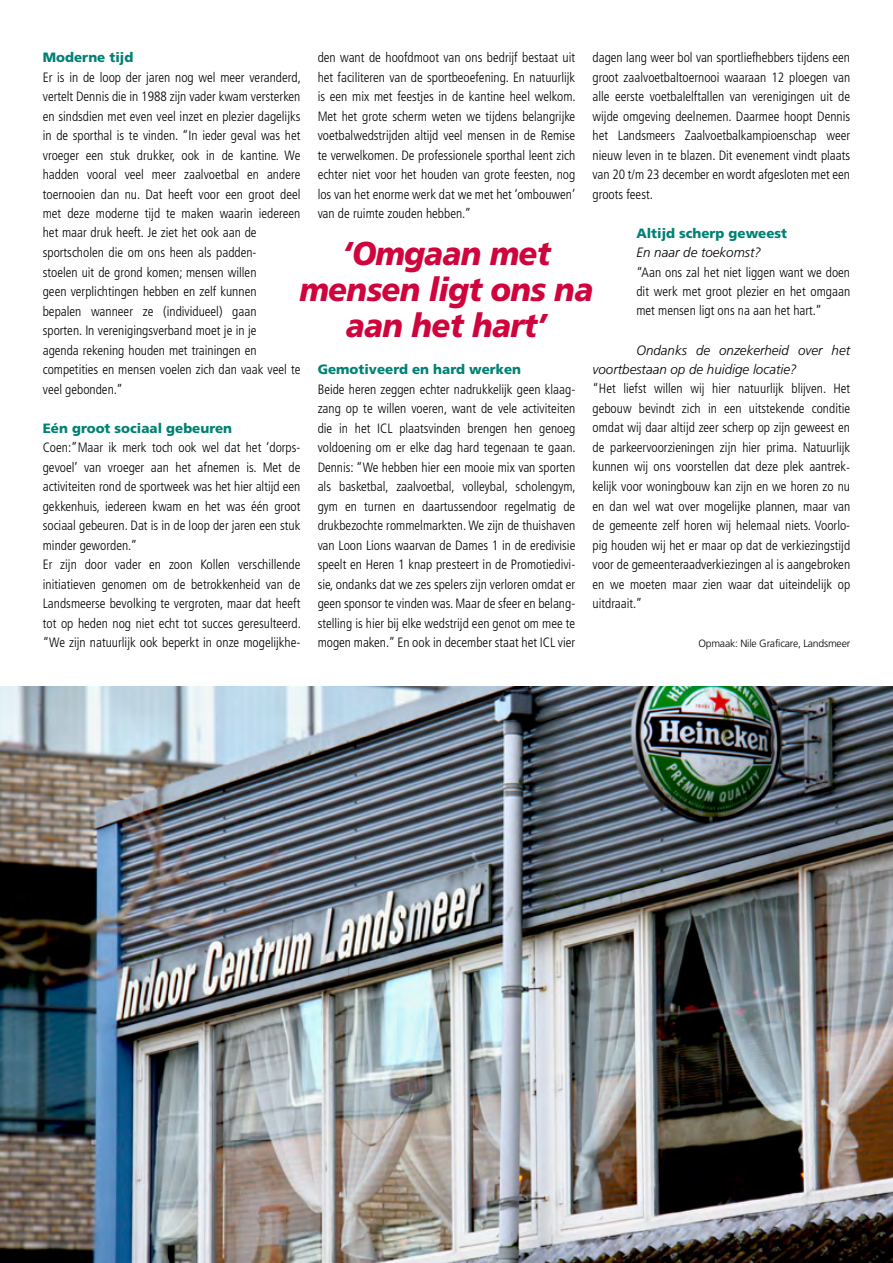
<style>
.page{position:relative;width:893px;height:1263px;background:#fff}
.page>*{position:absolute;margin:0;border:0;box-sizing:border-box;transform-origin:0 0}
.t1{font:italic 900 33px/36px "Frutiger";letter-spacing:-.02em;color:#d0043c;text-align:center;scale:.94 1}
.t2{font:300 condensed 13.5px/19.5px "Frutiger";color:#000;text-align:justify}
.t3{font:900 13.5px "Frutiger";color:#008174}
.t4{font:italic 300 13.5px/19.5px "Frutiger";color:#000}
.t5{font:300 10.5px "Frutiger";letter-spacing:-.02em;color:#000}
</style>
<div class="page">
<img style="left:0;top:686px;width:893px;height:577px">
<p class="t2" style="left:592px;top:48px;width:259px">dagen lang weer bol van sportliefhebbers tijdens een groot zaalvoetbaltoernooi waaraan 12 ploegen van alle eerste voetbalelftallen van verenigingen uit de wijde omgeving deelnemen. Daarmee hoopt Dennis het Landsmeers Zaalvoetbalkampioenschap weer nieuw leven in te blazen. Dit evenement vindt plaats van 20 t/m 23 december en wordt afgesloten met een groots feest.</p>
<p class="t3" style="left:636px;top:225px;width:152px">Altijd scherp geweest</p>
<p class="t4" style="left:636px;top:242px;width:126px">En naar de toekomst?</p>
<p class="t2" style="left:636px;top:262px;width:215px">“Aan ons zal het niet liggen want we doen dit werk met groot plezier en het omgaan met mensen ligt ons na aan het hart.”</p>
<p class="t4" style="left:592px;top:340px;width:259px;text-indent:44px">Ondanks de onzekerheid over het voortbestaan op de huidige locatie?</p>
<p class="t2" style="left:592px;top:379px;width:259px">“Het liefst willen wij hier natuurlijk blijven. Het gebouw bevindt zich in een uitstekende conditie omdat wij daar altijd zeer scherp op zijn geweest en de parkeervoorzieningen zijn hier prima. Natuurlijk kunnen wij ons voorstellen dat deze plek aantrek&shy;kelijk voor woningbouw kan zijn en we horen zo nu en dan wel wat over mogelijke plannen, maar van de gemeente zelf horen wij helemaal niets. Voorlo&shy;pig houden wij het er maar op dat de verkiezingstijd voor de gemeenteraadverkiezingen al is aangebroken en we moeten maar zien waar dat uiteindelijk op uitdraait.”</p>
<p class="t5" style="left:698px;top:637px;width:153px">Opmaak: Nile Graficare, Landsmeer</p>
<p class="t2" style="left:318px;top:48px;width:260px">den want de hoofdmoot van ons bedrijf bestaat uit het faciliteren van de sportbeoefening. En natuurlijk is een mix met feestjes in de kantine heel welkom.<br>Met het grote scherm weten we tijdens belangrijke voetbalwedstrijden altijd veel mensen in de Remise te verwelkomen. De professionele sporthal leent zich echter niet voor het houden van grote feesten, nog los van het enorme werk dat we met het ‘ombouwen’ van de ruimte zouden hebben.”</p>
<p class="t3" style="left:43px;top:49px;width:92px">Moderne tijd</p>
<p class="t2" style="left:43px;top:67px;width:260px;text-align:left">Er is in de loop der jaren nog wel meer veranderd, vertelt Dennis die in 1988 zijn vader kwam versterken en sindsdien met even veel inzet en plezier dagelijks in de sporthal is te vinden. “In ieder geval was het vroeger een stuk drukker, ook in de kantine. We hadden vooral veel meer zaalvoetbal en andere toernooien dan nu. Dat heeft voor een groot deel met deze moderne tijd te maken waarin iedereen het maar druk heeft. Je ziet het ook aan de sportscholen die om ons heen als padden-<br>stoelen uit de grond komen; mensen willen<br>geen verplichtingen hebben en zelf kunnen<br>bepalen wanneer ze (individueel) gaan<br>sporten. In verenigingsverband moet je in je<br>agenda rekening houden met trainingen en competities en mensen voelen zich dan vaak veel te veel gebonden.”</p>
<p class="t3" style="left:43px;top:420px;width:191px">Eén groot sociaal gebeuren</p>
<p class="t2" style="left:43px;top:438px;width:260px;text-align:left">Coen:”Maar ik merk toch ook wel dat het ‘dorps&shy;gevoel’ van vroeger aan het afnemen is. Met de activiteiten rond de sportweek was het hier altijd een gekkenhuis, iedereen kwam en het was één groot sociaal gebeuren. Dat is in de loop der jaren een stuk minder geworden.”<br>Er zijn door vader en zoon Kollen verschillende initiatieven genomen om de betrokkenheid van de Landsmeerse bevolking te vergroten, maar dat heeft tot op heden nog niet echt tot succes geresulteerd. “We zijn natuurlijk ook beperkt in onze mogelijkhe-</p>
<h1 class="t1" style="left:300px;top:235px;width:314px">‘Omgaan met mensen ligt ons na aan het hart’</h1>
<p class="t3" style="left:318px;top:361px;width:205px">Gemotiveerd en hard werken</p>
<p class="t2" style="left:318px;top:379px;width:260px">Beide heren zeggen echter nadrukkelijk geen klaag&shy;zang op te willen voeren, want de vele activiteiten die in het ICL plaatsvinden brengen hen genoeg voldoening om er elke dag hard tegenaan te gaan.<br>Dennis: “We hebben hier een mooie mix van sporten als basketbal, zaalvoetbal, volleybal, scholengym, gym en turnen en daartussendoor regelmatig de drukbezochte rommelmarkten. We zijn de thuishaven van Loon Lions waarvan de Dames 1 in de eredivisie speelt en Heren 1 knap presteert in de Promotiedivi&shy;sie, ondanks dat we zes spelers zijn verloren omdat er geen sponsor te vinden was. Maar de sfeer en belang&shy;stelling is hier bij elke wedstrijd een genot om mee te mogen maken.” En ook in december staat het ICL vier</p>
</div>
